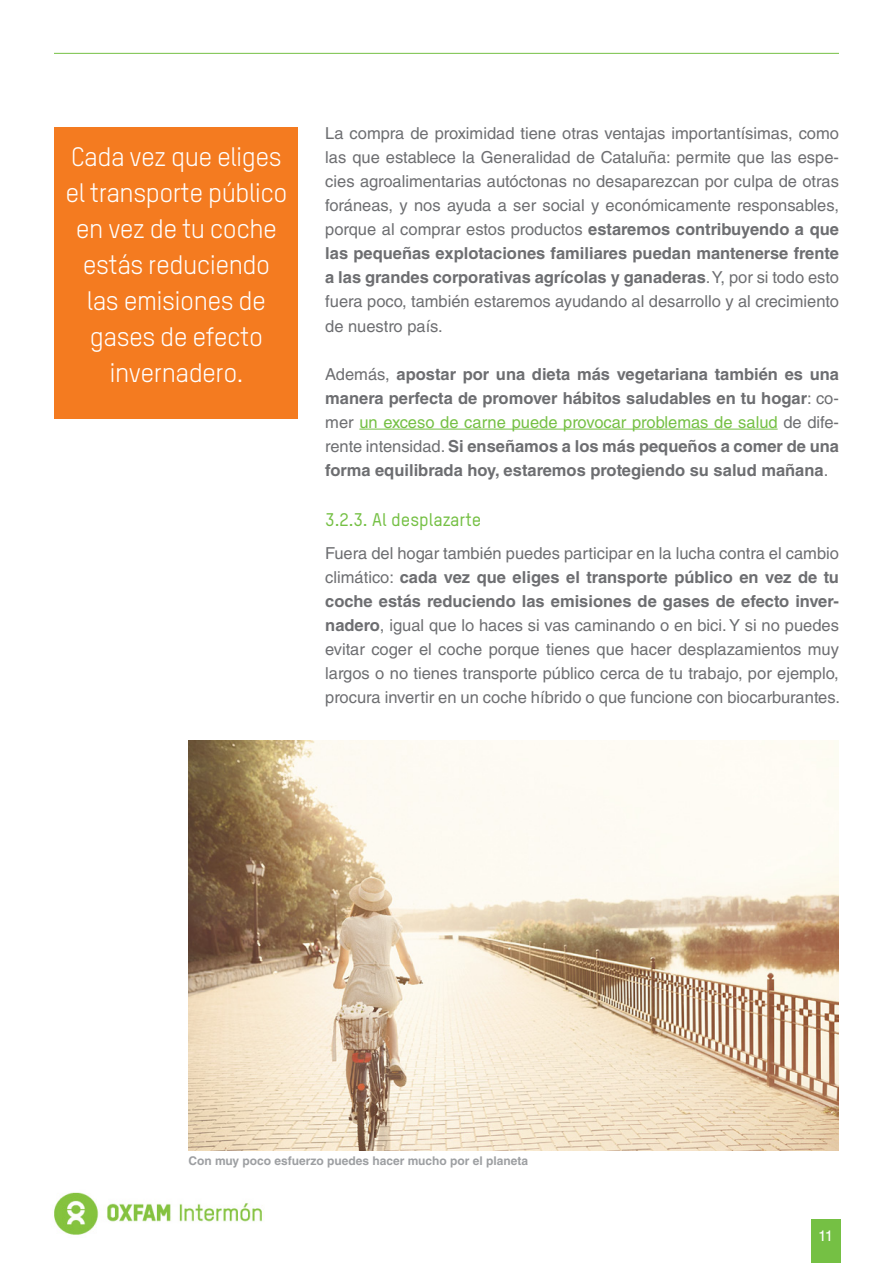
<style>
.page{position:relative;width:893px;height:1263px;background:#fff}
.page>*{position:absolute;margin:0;border:0;box-sizing:border-box;transform-origin:0 0}
.t1{font:26.25px/36px "Oxfam TSTARPRO";letter-spacing:-.02em;color:#fff;text-align:center}
.t2{font:500 18px "Oxfam TSTARPRO";color:#75c044}
.t3{font:16.5px/24px "Helvetica LT Std";color:#6d6e71;text-align:justify}
.t4{font:700 16.5px/24px "Helvetica LT Std";color:#6d6e71;text-align:justify}
.t5{font:15px "Helvetica LT Std";color:#fff}
.t6{font:700 12px "Helvetica LT Std";color:#9d9fa2}
.s1{font-weight:700}
.s2{font-weight:400}
.s3{font-weight:400;color:#75c044}
</style>
<div class="page">
<div style="left:811px;top:1220px;width:30px;height:43px;background:#75c044"></div>
<hr style="left:54px;top:53px;width:785px;height:1px;background:#75c044">
<img style="left:54px;top:1192px;width:208px;height:43px">
<hr style="left:359px;top:429px;width:419px;height:1px;background:#75c044">
<img style="left:189px;top:740px;width:650px;height:411px">
<div style="left:54px;top:128px;width:244px;height:291px;background:#f47b20"></div>
<h1 class="t1" style="left:65px;top:137px;width:224px">Cada vez que eliges el transporte público en vez de tu coche estás reduciendo las emisiones de gases de efecto invernadero.</h1>
<p class="t3" style="left:325px;top:122px;width:515px">La compra de proximidad tiene otras ventajas importantísimas, como las que establece la Generalidad de Cataluña: permite que las espe&shy;cies agroalimentarias autóctonas no desaparezcan por culpa de otras foráneas, y nos ayuda a ser social y económicamente responsables, porque al comprar estos productos <span class="s1">estaremos contribuyendo a que las pequeñas explotaciones familiares puedan mantenerse frente a las grandes corporativas agrícolas y ganaderas</span>. Y, por si todo esto fuera poco, también estaremos ayudando al desarrollo y al crecimiento de nuestro país.</p>
<p class="t4" style="left:325px;top:361px;width:515px"><span class="s2">Además,</span> apostar por una dieta más vegetariana también es una manera perfecta de promover hábitos saludables en tu hogar<span class="s2">: co&shy;mer</span> <span class="s3">un exceso de carne puede provocar problemas de salud</span> <span class="s2">de dife&shy;rente intensidad.</span> Si enseñamos a los más pequeños a comer de una forma equilibrada hoy, estaremos protegiendo su salud mañana<span class="s2">.</span></p>
<p class="t2" style="left:325px;top:507px;width:158px">3.2.3. Al desplazarte</p>
<p class="t3" style="left:325px;top:541px;width:516px">Fuera del hogar también puedes participar en la lucha contra el cambio climático: <span class="s1">cada vez que eliges el transporte público en vez de tu coche estás reduciendo las emisiones de gases de efecto inver&shy;nadero</span>, igual que lo haces si vas caminando o en bici. Y si no puedes evitar coger el coche porque tienes que hacer desplazamientos muy largos o no tienes transporte público cerca de tu trabajo, por ejemplo, procura invertir en un coche híbrido o que funcione con biocarburantes.</p>
<p class="t6" style="left:188px;top:1153px;width:341px">Con muy poco esfuerzo puedes hacer mucho por el planeta</p>
<p class="t5" style="left:818px;top:1227px;width:16px">11</p>
</div>
